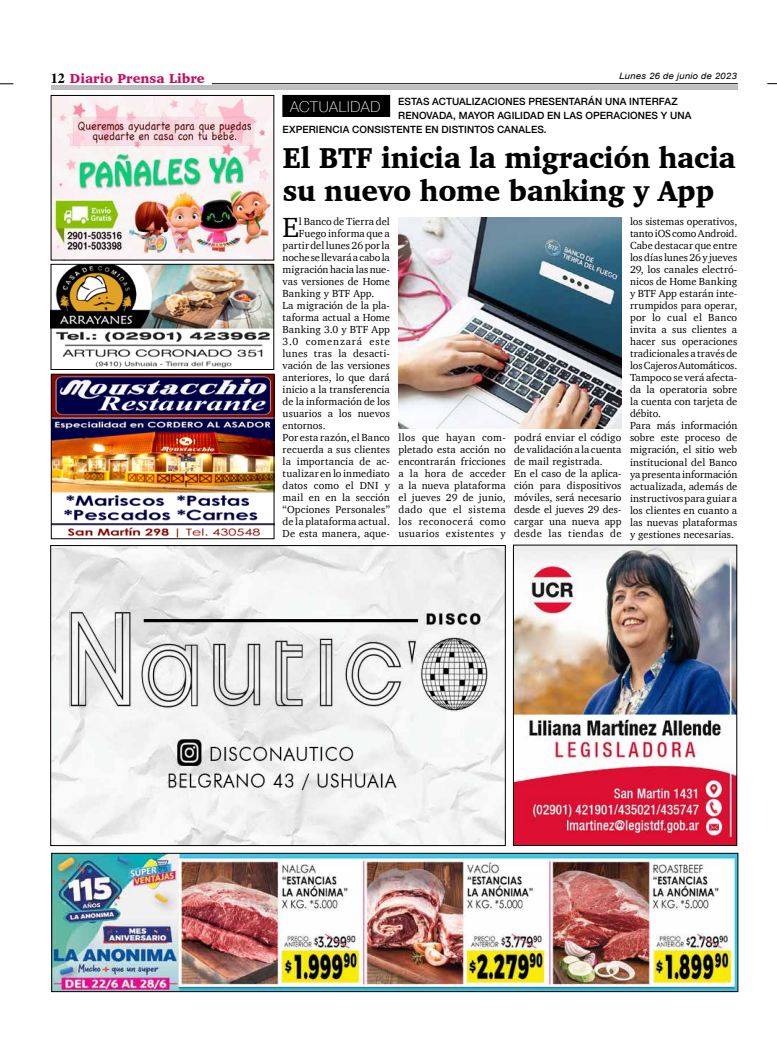
<style>
.page{position:relative;width:777px;height:1063px;background:#fff}
.page>*{position:absolute;margin:0;border:0;box-sizing:border-box;transform-origin:0 0}
.t1{font:900 29.5px/32.6px "Charter";letter-spacing:-.01em;color:#000;scale:.95 1}
.t2{font:28.4px "Charter";color:#000}
.t3{font:900 13.2px "Charter";color:#c80c5f}
.t4{font:10.5px/12px "Charter";letter-spacing:.005em;color:#000}
.t5{font:10.5px "Charter";letter-spacing:.03em;color:#000}
.t6{font:10.5px "Charter";letter-spacing:.075em;color:#000}
.t7{font:500 10px "Helvetica Neue";letter-spacing:.01em;color:#000}
.t8{font:italic 8.8px "Arial";letter-spacing:.01em;color:#000;scale:1.11 1}
.s1{font-family:"Times";font-weight:700;font-size:14px;color:#000}
.s2{font-weight:100;font-size:15px;color:#fff}
</style>
<div class="page">
<hr style="left:212px;top:83px;width:526px;height:1px;background:#000">
<svg style="left:0;top:84px;width:13px;height:1px"></svg>
<div style="left:51px;top:85px;width:686px;height:5px;background:#bcbec0"></div>
<img style="left:52px;top:547px;width:451px;height:297px">
<div style="left:50px;top:545px;width:455px;height:301px;border:1px solid #000"></div>
<img style="left:53px;top:855px;width:683px;height:135px">
<div style="left:51px;top:853px;width:687px;height:139px;border:1px solid #000"></div>
<img style="left:515px;top:547px;width:220px;height:297px">
<div style="left:513px;top:545px;width:224px;height:301px;border:1px solid #000"></div>
<img style="left:53px;top:97px;width:219px;height:161px">
<img style="left:53px;top:376px;width:219px;height:161px">
<div style="left:51px;top:374px;width:223px;height:165px;border:1px solid #000"></div>
<img style="left:53px;top:266px;width:219px;height:102px">
<div style="left:51px;top:264px;width:223px;height:106px;border:1px solid #000"></div>
<div style="left:283px;top:95px;width:107px;height:21px;background:#000"></div>
<div style="left:283px;top:95px;width:107px;height:22px;border:1px solid #000"></div>
<img style="left:398px;top:217px;width:223px;height:211px">
<p class="t3" style="left:51px;top:70px;width:155px"><span class="s1">12</span> Diario Prensa Libre</p>
<p class="t8" style="left:619px;top:70px;width:108px">Lunes 26 de junio de 2023</p>
<p class="t7" style="left:290px;top:93px;width:389px"><span class="s2">ACTUALIDAD</span> ESTAS ACTUALIZACIONES PRESENTARÁN UNA INTERFAZ</p>
<p class="t7" style="left:398px;top:107px;width:295px">RENOVADA, MAYOR AGILIDAD EN LAS OPERACIONES Y UNA</p>
<p class="t7" style="left:283px;top:121px;width:266px">EXPERIENCIA CONSISTENTE EN DISTINTOS CANALES.</p>
<h1 class="t1" style="left:283px;top:141px;width:478px">El BTF inicia la migración hacia su nuevo home banking y App</h1>
<h2 class="t2" style="left:283px;top:203px;width:18px">E</h2>
<p class="t4" style="left:299px;top:216px;width:92px">l Banco de Tierra del</p>
<p class="t4" style="left:299px;top:228px;width:92px">Fuego informa que a</p>
<p class="t4" style="left:283px;top:240px;width:109px">partir del lunes 26 por la</p>
<p class="t4" style="left:283px;top:252px;width:109px">noche se llevará a cabo la</p>
<p class="t4" style="left:283px;top:264px;width:109px">migración hacia las nue-</p>
<p class="t4" style="left:283px;top:276px;width:109px">vas versiones de Home</p>
<p class="t4" style="left:283px;top:288px;width:93px">Banking y BTF App.</p>
<p class="t4" style="left:283px;top:300px;width:109px">La migración de la pla-</p>
<p class="t4" style="left:283px;top:312px;width:109px">taforma actual a Home</p>
<p class="t4" style="left:283px;top:324px;width:109px">Banking 3.0 y BTF App</p>
<p class="t6" style="left:283px;top:333px;width:109px">3.0 comenzará este</p>
<p class="t5" style="left:283px;top:345px;width:109px">lunes tras la desacti-</p>
<p class="t4" style="left:283px;top:360px;width:109px">vación de las versiones</p>
<p class="t4" style="left:283px;top:372px;width:109px">anteriores, lo que dará</p>
<p class="t4" style="left:283px;top:384px;width:109px">inicio a la transferencia</p>
<p class="t4" style="left:283px;top:396px;width:109px">de la información de los</p>
<p class="t4" style="left:283px;top:408px;width:109px">usuarios a los nuevos</p>
<p class="t4" style="left:283px;top:420px;width:45px">entornos.</p>
<p class="t4" style="left:283px;top:432px;width:109px">Por esta razón, el Banco</p>
<p class="t4" style="left:283px;top:444px;width:109px">recuerda a sus clientes</p>
<p class="t4" style="left:283px;top:456px;width:109px">la importancia de ac-</p>
<p class="t4" style="left:283px;top:468px;width:109px">tualizar en lo inmediato</p>
<p class="t4" style="left:283px;top:480px;width:109px">datos como el DNI y</p>
<p class="t4" style="left:283px;top:492px;width:109px">mail en en la sección</p>
<p class="t4" style="left:283px;top:504px;width:109px">“Opciones Personales”</p>
<p class="t4" style="left:283px;top:516px;width:109px">de la plataforma actual.</p>
<p class="t4" style="left:283px;top:528px;width:109px">De esta manera, aque-</p>
<p class="t4" style="left:398px;top:432px;width:109px;text-align:justify">llos que hayan com&shy;pletado esta acción no encontrarán fricciones a la hora de acceder a la nueva plataforma el jueves 29 de junio, dado que el sistema los reconocerá como usuarios existentes y</p>
<p class="t4" style="left:514px;top:432px;width:109px">podrá enviar el código de validación a la cuenta de mail registrada.<br>En el caso de la aplica&shy;ción para dispositivos móviles, será necesario desde el jueves 29 des&shy;cargar una nueva app desde las tiendas de</p>
<p class="t4" style="left:630px;top:216px;width:109px">los sistemas operativos, tanto iOS como Android.<br>Cabe destacar que entre los días lunes 26 y jueves<br>29, los canales electró&shy;nicos de Home Banking y BTF App estarán inte&shy;rrumpidos para operar, por lo cual el Banco invita a sus clientes a hacer sus operaciones tradicionales a través de los Cajeros Automáticos.<br>Tampoco se verá afecta&shy;da la operatoria sobre la cuenta con tarjeta de débito.<br>Para más información sobre este proceso de migración, el sitio web institucional del Banco ya presenta información actualizada, además de instructivos para guiar a los clientes en cuanto a las nuevas plataformas y gestiones necesarias.</p>
</div>
